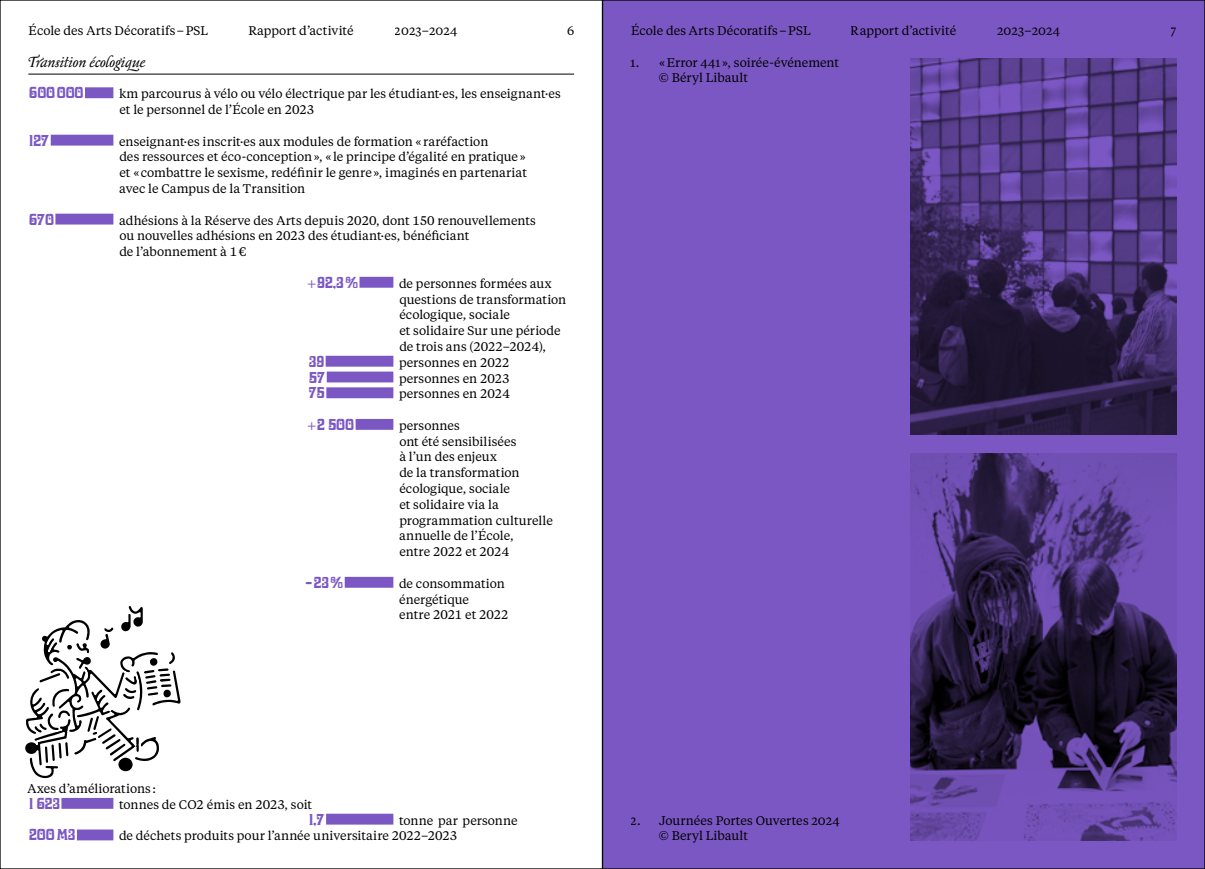
<style>
.page{position:relative;width:1205px;height:869px;background:#fff}
.page>*{position:absolute;margin:0;border:0;box-sizing:border-box;transform-origin:0 0}
.t1{font:14.75px "Jannon T Moderne Swash";letter-spacing:.005em;color:#000}
.t2{font:700 13.75px "Davida";color:#7b57c4}
.t3{font:12.5px/15.8px "Tiempos Text";color:#000}
</style>
<div class="page">
<div style="left:602px;top:0;width:603px;height:868px;background:#7b57c4"></div>
<img style="left:911px;top:59px;width:265px;height:375px">
<img style="left:911px;top:453px;width:265px;height:387px">
<hr style="left:28px;top:74px;width:546px;height:1px;background:#000">
<div style="left:85px;top:87px;width:28px;height:11px;background:#7b57c4"></div>
<div style="left:51px;top:135px;width:62px;height:10px;background:#7b57c4"></div>
<div style="left:55px;top:213px;width:58px;height:11px;background:#7b57c4"></div>
<div style="left:359px;top:277px;width:34px;height:10px;background:#7b57c4"></div>
<div style="left:326px;top:355px;width:67px;height:11px;background:#7b57c4"></div>
<div style="left:327px;top:371px;width:66px;height:11px;background:#7b57c4"></div>
<div style="left:326px;top:387px;width:67px;height:11px;background:#7b57c4"></div>
<div style="left:356px;top:419px;width:37px;height:10px;background:#7b57c4"></div>
<div style="left:345px;top:576px;width:48px;height:11px;background:#7b57c4"></div>
<div style="left:61px;top:797px;width:52px;height:11px;background:#7b57c4"></div>
<div style="left:326px;top:813px;width:67px;height:11px;background:#7b57c4"></div>
<div style="left:77px;top:829px;width:36px;height:11px;background:#7b57c4"></div>
<svg style="left:25px;top:606px;width:156px;height:173px"></svg>
<p class="t3" style="left:29px;top:22px;width:181px">École des Arts Décoratifs–PSL</p>
<p class="t3" style="left:248px;top:22px;width:107px">Rapport d’activité</p>
<p class="t3" style="left:395px;top:22px;width:64px">2023–2024</p>
<p class="t3" style="left:567px;top:22px;width:9px">6</p>
<p class="t3" style="left:631px;top:22px;width:181px">École des Arts Décoratifs–PSL</p>
<p class="t3" style="left:851px;top:22px;width:107px">Rapport d’activité</p>
<p class="t3" style="left:997px;top:22px;width:64px">2023–2024</p>
<p class="t3" style="left:1171px;top:22px;width:7px">7</p>
<p class="t1" style="left:28px;top:53px;width:119px">Transition écologique</p>
<p class="t2" style="left:29px;top:84px;width:56px">600000</p>
<p class="t3" style="left:119px;top:85px;width:443px">km parcourus à vélo ou vélo électrique par les étudiant·es, les enseignant·es et le personnel de l’École en 2023</p>
<p class="t2" style="left:29px;top:131px;width:22px">127</p>
<p class="t3" style="left:119px;top:133px;width:409px">enseignant·es inscrit·es aux modules de formation « raréfaction<br>des ressources et éco-conception», « le principe d’égalité en pratique» et «combattre le sexisme, redéfinir le genre», imaginés en partenariat avec le Campus de la Transition</p>
<p class="t2" style="left:29px;top:210px;width:26px">670</p>
<p class="t3" style="left:119px;top:212px;width:418px">adhésions à la Réserve des Arts depuis 2020, dont 150 renouvellements ou nouvelles adhésions en 2023 des étudiant·es, bénéficiant<br>de l’abonnement à 1€</p>
<p class="t2" style="left:308px;top:273px;width:52px">+92,3%</p>
<p class="t3" style="left:399px;top:275px;width:169px">de personnes formées aux questions de transformation écologique, sociale<br>et solidaire Sur une période de trois ans (2022–2024),</p>
<p class="t2" style="left:309px;top:352px;width:17px">39</p>
<p class="t3" style="left:399px;top:354px;width:112px">personnes en 2022</p>
<p class="t2" style="left:309px;top:368px;width:17px">57</p>
<p class="t3" style="left:399px;top:369px;width:112px">personnes en 2023</p>
<p class="t2" style="left:309px;top:383px;width:17px">75</p>
<p class="t3" style="left:399px;top:385px;width:112px">personnes en 2024</p>
<p class="t2" style="left:308px;top:415px;width:48px">+2 500</p>
<p class="t3" style="left:399px;top:417px;width:155px">personnes<br>ont été sensibilisées<br>à l’un des enjeux<br>de la transformation écologique, sociale<br>et solidaire via la programmation culturelle annuelle de l’École,<br>entre 2022 et 2024</p>
<p class="t2" style="left:305px;top:573px;width:39px">–23%</p>
<p class="t3" style="left:399px;top:574px;width:111px">de consommation énergétique<br>entre 2021 et 2022</p>
<p class="t3" style="left:659px;top:54px;width:182px;text-indent:-29px">1. «Error 441 », soirée-événement © Béryl Libault</p>
<p class="t3" style="left:28px;top:779px;width:130px">Axes d’améliorations :</p>
<p class="t2" style="left:29px;top:794px;width:33px">1 623</p>
<p class="t3" style="left:119px;top:795px;width:195px">tonnes de CO2 émis en 2023, soit</p>
<p class="t2" style="left:309px;top:809px;width:17px">1,7</p>
<p class="t3" style="left:399px;top:811px;width:120px">tonne par personne</p>
<p class="t2" style="left:29px;top:825px;width:48px">200m3</p>
<p class="t3" style="left:119px;top:827px;width:340px">de déchets produits pour l’année universitaire 2022–2023</p>
<p class="t3" style="left:659px;top:811px;width:182px;text-indent:-28px">2. Journées Portes Ouvertes 2024 © Beryl Libault</p>
</div>
